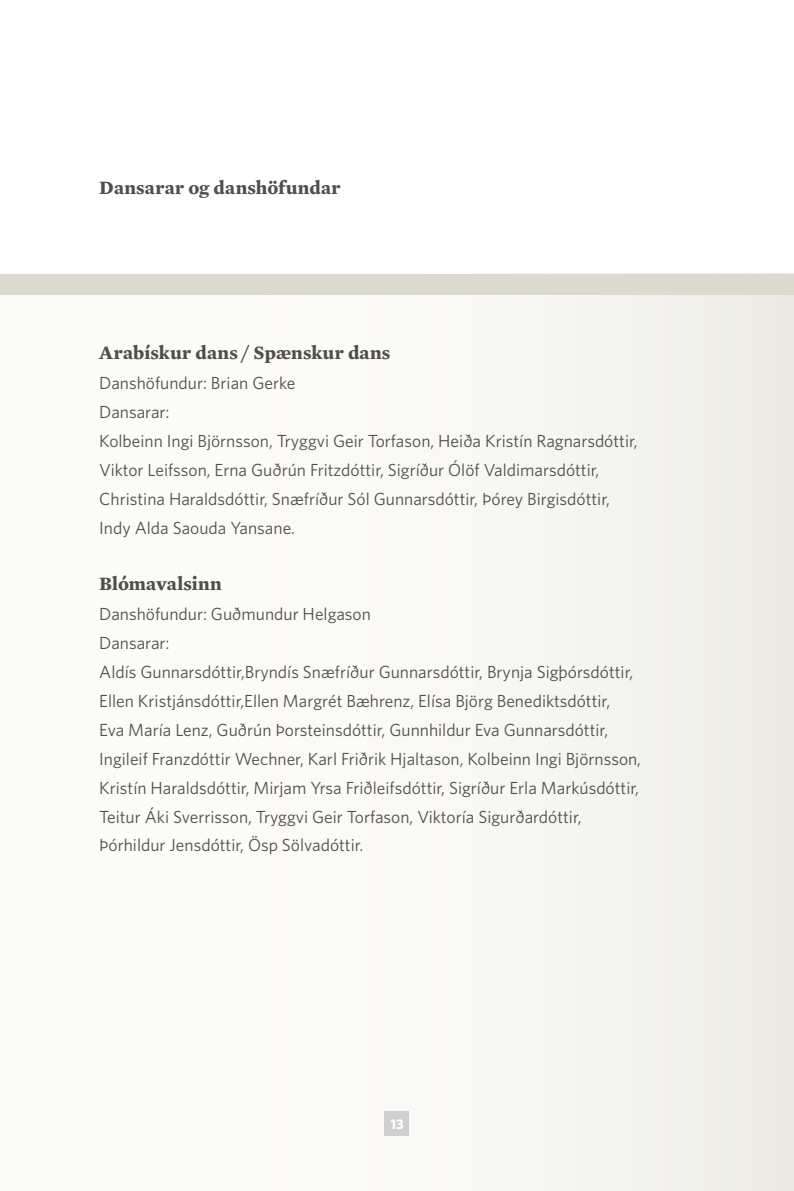
<style>
.page{position:relative;width:794px;height:1191px;background:#fff}
.page>*{position:absolute;margin:0;border:0;box-sizing:border-box;transform-origin:0 0}
.t1{font:700 19.25px "Mercury Text G2";letter-spacing:.01em;color:#4e4e4d}
.t2{font:17.5px/28.9px "Whitney";color:#4e4e4d}
.t3{font:700 14px "Whitney";color:#fff}
</style>
<div class="page">
<div style="left:0;top:274px;width:794px;height:917px;background:linear-gradient(to right,#fff,#f0efea)"></div>
<div style="left:384px;top:1111px;width:25px;height:25px;background:#cfcfcf"></div>
<div style="left:0;top:274px;width:794px;height:21px;background:#dcd9cd"></div>
<p class="t1" style="left:99px;top:176px;width:243px">Dansarar og danshöfundar</p>
<p class="t1" style="left:99px;top:340px;width:293px">Arabískur dans / Spænskur dans</p>
<p class="t2" style="left:99px;top:368px;width:540px">Danshöfundur: Brian Gerke<br>Dansarar:<br>Kolbeinn I ngi Björnsson, Tryggvi Geir Torfason, Heiða Kristín Ragnarsdóttir, Viktor Leifsson, Erna Guðrún Fritzdóttir, Sigríður Ólöf Valdimarsdóttir, Christina Haraldsdóttir, Snæfríður Sól Gunnarsdóttir, Þórey Birgisdóttir,<br>I ndy Alda Saouda Yansane.</p>
<p class="t1" style="left:99px;top:571px;width:124px">Blómavalsinn</p>
<p class="t2" style="left:99px;top:599px;width:543px">Danshöfundur: Guðmundur Helgason<br>Dansarar:<br>Aldís Gunnarsdóttir,Bryndís Snæfríður Gunnarsdóttir, Brynja Sigþórsdóttir, Ellen Kristjánsdóttir,Ellen Margrét Bæhrenz, Elísa Björg Benediktsdóttir,<br>Eva María Lenz, Guðrún Þorsteinsdóttir, Gunnhildur Eva Gunnarsdóttir,<br>I ngileif Franzdóttir Wechner, Karl Friðrik Hjaltason, Kolbeinn I ngi Björnsson, Kristín Haraldsdóttir, Mirjam Yrsa Friðleifsdóttir, Sigríður Erla Markúsdóttir, Teitur Áki Sverrisson, Tryggvi Geir Torfason, Viktoría Sigurðardóttir, Þórhildur Jensdóttir, Ösp Sölvadóttir.</p>
<p class="t3" style="left:390px;top:1115px;width:15px">13</p>
</div>
